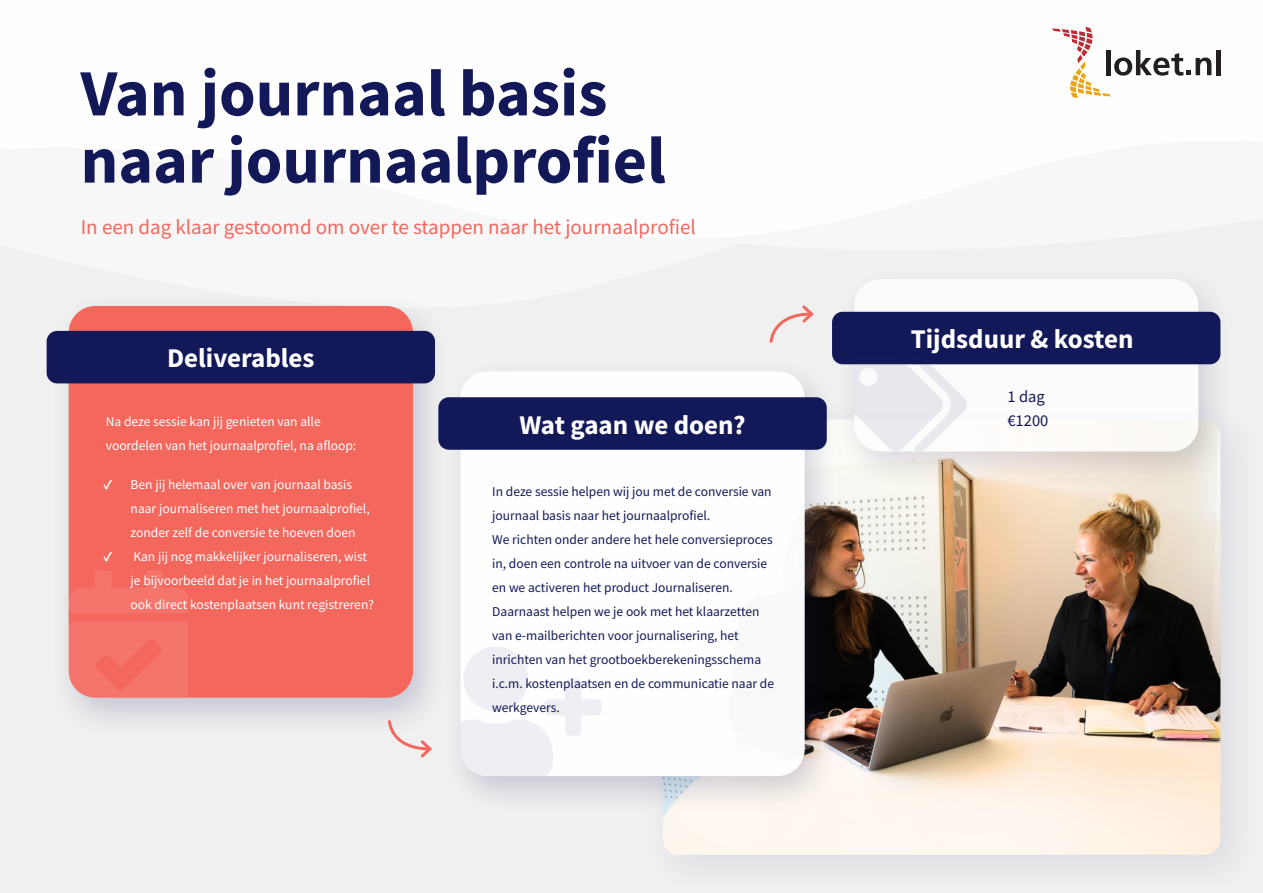
<style>
.page{position:relative;width:1263px;height:893px;background:#f0f0f0}
.page>*{position:absolute;margin:0;border:0;box-sizing:border-box;transform-origin:0 0}
.t1{font:700 66px "Source Sans Pro";color:#131958}
.t2{font:700 27px "Source Sans Pro";color:#fff}
.t3{font:21px "Source Sans Pro";color:#f4675d}
.t4{font:16.5px/24px "Source Sans Pro";color:#131958}
.t5{font:13.5px/24px "Source Sans Pro";color:#131958}
.t6{font:13.5px/24px "Source Sans Pro";color:#fff}
.s1{font-weight:700}
</style>
<div class="page">
<div style="left:0;top:0;width:1263px;height:239px;background:#fefefe"></div>
<div style="left:639px;top:396px;width:624px;height:497px;background:#ebebed"></div>
<img style="left:663px;top:492px;width:557px;height:363px">
<div style="left:49px;top:290px;width:401px;height:449px;background:#131958;opacity:.2"></div>
<div style="left:69px;top:306px;width:344px;height:392px;background:#f4675d;border-radius:27px"></div>
<div style="left:441px;top:356px;width:400px;height:461px;background:#131958;opacity:.2"></div>
<div style="left:460px;top:371px;width:345px;height:405px;background:#fff;border-radius:27px"></div>
<svg style="left:460px;top:646px;width:142px;height:130px"></svg>
<div style="left:834px;top:263px;width:401px;height:229px;background:#131958;opacity:.2"></div>
<div style="left:854px;top:279px;width:344px;height:172px;background:#fff;border-radius:27px"></div>
<svg style="left:69px;top:571px;width:119px;height:127px"></svg>
<div style="left:47px;top:331px;width:388px;height:52px;background:#131958;border-radius:11px"></div>
<div style="left:832px;top:312px;width:388px;height:52px;background:#131958;border-radius:11px"></div>
<div style="left:438px;top:397px;width:389px;height:53px;background:#131958;border-radius:11px"></div>
<svg style="left:769px;top:305px;width:45px;height:38px"></svg>
<svg style="left:386px;top:719px;width:48px;height:39px"></svg>
<svg style="left:854px;top:364px;width:114px;height:88px"></svg>
<div style="left:1216px;top:50px;width:5px;height:25px;background:#231f20"></div>
<svg style="left:1052px;top:27px;width:159px;height:71px"></svg>
<p class="t1" style="left:81px;top:49px;width:528px">Van journaal basis</p>
<p class="t1" style="left:81px;top:116px;width:587px">naar journaalprofiel</p>
<p class="t3" style="left:81px;top:214px;width:616px">In een dag klaar gestoomd om over te stappen naar het journaalprofiel</p>
<p class="t2" style="left:167px;top:340px;width:149px">Deliverables</p>
<p class="t6" style="left:106px;top:410px;width:252px">Na deze sessie kan jij genieten van alle voordelen van het journaalprofiel, na afloop:</p>
<p class="t6" style="left:131px;top:472px;width:241px;text-indent:-27px"><span class="s1">✓</span> Ben jij helemaal over van journaal basis naar journaliseren met het journaalprofiel, zonder zelf de conversie te hoeven doen</p>
<p class="t6" style="left:131px;top:544px;width:245px;text-indent:-27px"><span class="s1">✓</span> Kan jij nog makkelijker journaliseren, wist je bijvoorbeeld dat je in het journaalprofiel ook direct kostenplaatsen kunt registreren?</p>
<p class="t2" style="left:519px;top:406px;width:228px">Wat gaan we doen?</p>
<p class="t5" style="left:492px;top:480px;width:281px">In deze sessie helpen wij jou met de conversie van journaal basis naar het journaalprofiel.</p>
<p class="t5" style="left:492px;top:528px;width:283px">We richten onder andere het hele conversieproces in, doen een controle na uitvoer van de conversie en we activeren het product Journaliseren.<br>Daarnaast helpen we je ook met het klaarzetten van e-mailberichten voor journalisering, het inrichten van het grootboekberekeningsschema i.c.m. kostenplaatsen en de communicatie naar de werkgevers.</p>
<p class="t2" style="left:911px;top:321px;width:224px">Tijdsduur &amp; kosten</p>
<p class="t4" style="left:1007px;top:384px;width:43px">1 dag €1200</p>
</div>
